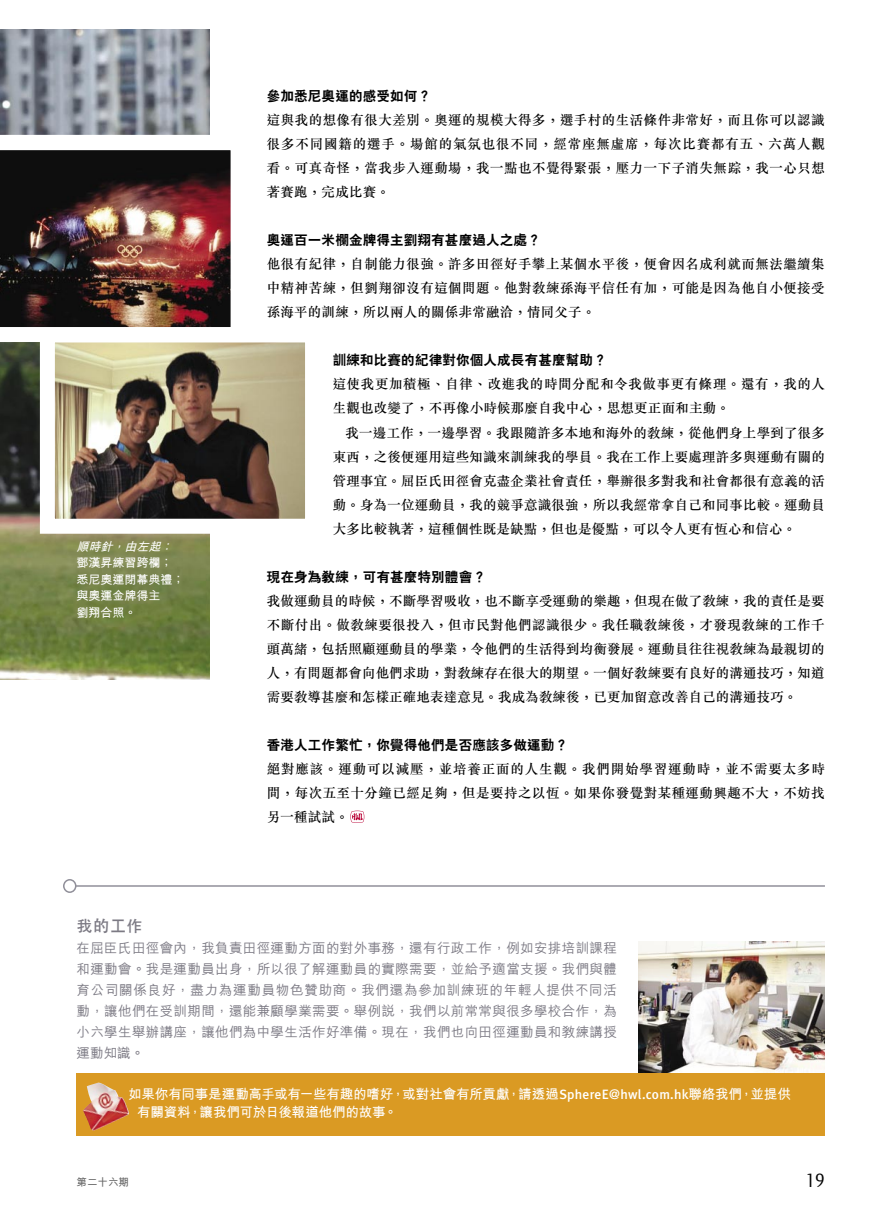
<style>
.page{position:relative;width:893px;height:1212px;background:#fff}
.page>*{position:absolute;margin:0;border:0;box-sizing:border-box;transform-origin:0 0}
.t1{font:300 condensed 21px "Modena";color:#000}
.Chi_box_title{font:700 16.5px "C Hei 2";color:#7c7a84}
.Chi_Body_text{font:500 13.5px/24px "M Sung";letter-spacing:.015em;color:#000;text-align:justify}
.Chi_box_font{font:500 13.5px/21px "M Hei";letter-spacing:.025em;color:#7c7a84;text-align:justify}
.Chi_Body_text-2{font:800 13.5px "C Hei 2";letter-spacing:.015em;color:#000}
.eng_box_font{font:700 13.5px/18px "M Hei";letter-spacing:-.01em;color:#fff}
.Chi_Body_text-3{font:500 13.5px/24px "M Sung";letter-spacing:.045em;color:#000}
.Chi_Photo_Captions{font:700 12px/16.5px "M Hei";color:#fff}
.Chi_Photo_Captions-2{font:700 10.5px "M Hei";color:#636363}
.s1{font-style:italic}
.s2{font-family:"Meta Plus";font-weight:500}
</style>
<div class="page">
<img style="left:0;top:30px;width:209px;height:649px">
<hr style="left:63px;top:885px;width:762px;height:2px;background:#91909a">
<div style="left:64px;top:880px;width:12px;height:12px;background:#fff;border-radius:50%"></div>
<div style="left:63px;top:879px;width:13px;height:14px;border:2px solid #91909a;border-radius:50%"></div>
<img style="left:638px;top:942px;width:187px;height:130px">
<svg style="left:350px;top:811px;width:14px;height:12px"></svg>
<img style="left:56px;top:343px;width:248px;height:175px">
<img style="left:0;top:135px;width:231px;height:207px">
<div style="left:77px;top:1072px;width:748px;height:63px;background:#da9a23"></div>
<img style="left:83px;top:1082px;width:46px;height:49px">
<p class="Chi_Photo_Captions" style="left:77px;top:539px;width:109px"><span class="s1">順時針，由左起：</span>鄧漢昇練習跨欄；悉尼奧運閉幕典禮；與奧運金牌得主<br>劉翔合照。</p>
<p class="Chi_Body_text-2" style="left:267px;top:89px;width:166px">參加悉尼奧運的感受如何？</p>
<p class="Chi_Body_text" style="left:267px;top:109px;width:560px">這與我的想像有很大差別。奧運的規模大得多，選手村的生活條件非常好，而且你可以認識很多不同國籍的選手。場館的氣氛也很不同，經常座無虛席，每次比賽都有五、六萬人觀看。可真奇怪，當我步入運動場，我一點也不覺得緊張，壓力一下子消失無صخ，我一心只想著賽跑，完成比賽。</p>
<p class="Chi_Body_text-2" style="left:267px;top:233px;width:275px">奧運百一米欄金牌得主劉翔有甚麼過人之處？</p>
<p class="Chi_Body_text" style="left:267px;top:253px;width:559px">他很有紀律，自制能力很強。許多田徑好手攀上某個水平後，便會因名成利就而無法繼續集中精神苦練，但劉翔卻沒有這個問題。他對教練孫海平信任有加，可能是因為他自小便接受孫海平的訓練，所以兩人的關係非常融洽，情同父子。</p>
<p class="Chi_Body_text-2" style="left:333px;top:353px;width:275px">訓練和比賽的紀律對你個人成長有甚麼幫助？</p>
<p class="Chi_Body_text-3" style="left:333px;top:373px;width:494px">這使我更加積極、自律、改進我的時間分配和令我做事更有條理。還有，我的人生觀也改變了，不再像小時候那麼自我中心，思想更正面和主動。</p>
<p class="Chi_Body_text" style="left:333px;top:421px;width:494px;text-indent:13px">我一邊工作，一邊學習。我跟隨許多本地和海外的教練，從他們身上學到了很多東西，之後便運用這些知識來訓練我的學員。我在工作上要處理許多與運動有關的管理事宜。屈臣氏田徑會克盡企業社會責任，舉辦很多對我和社會都很有意義的活動。身為一位運動員，我的競爭意識很強，所以我經常拿自己和同事比較。運動員大多比較執著，這種個性既是缺點，但也是優點，可以令人更有恆心和信心。</p>
<p class="Chi_Body_text-2" style="left:267px;top:569px;width:221px">現在身為教練，可有甚麼特別體會？</p>
<p class="Chi_Body_text" style="left:267px;top:589px;width:559px">我做運動員的時候，不斷學習吸收，也不斷享受運動的樂趣，但現在做了教練，我的責任是要不斷付出。做教練要很投入，但市民對他們認識很少。我任職教練後，才發現教練的工作千頭萬緒，包括照顧運動員的學業，令他們的生活得到均衡發展。運動員往往視教練為最親切的人，有問題都會向他們求助，對教練存在很大的期望。一個好教練要有良好的溝通技巧，知道需要教導甚麼和怎樣正確地表達意見。我成為教練後，已更加留意改善自己的溝通技巧。</p>
<p class="Chi_Body_text-2" style="left:267px;top:737px;width:303px">香港人工作繁忙，你覺得他們是否應該多做運動？</p>
<p class="Chi_Body_text" style="left:267px;top:757px;width:560px">絕對應該。運動可以減壓，並培養正面的人生觀。我們開始學習運動時，並不需要太多時間，每次五至十分鐘已經足夠，但是要持之以恆。如果你發覺對某種運動興趣不大，不妨找另一種試試。</p>
<p class="Chi_box_title" style="left:77px;top:917px;width:68px">我的工作</p>
<p class="Chi_box_font" style="left:77px;top:937px;width:542px">在屈臣氏田徑會內，我負責田徑運動方面的對外事務，還有行政工作，例如安排培訓課程和運動會。我是運動員出身，所以很了解運動員的實際需要，並給予適當支援。我們與體育公司關係良好，盡力為運動員物色贊助商。我們還為參加訓練班的年輕人提供不同活動，讓他們在受訓期間，還能兼顧學業需要。舉例說，我們以前常常與很多學校合作，為小六學生舉辦講座，讓他們為中學生活作好準備。現在，我們也向田徑運動員和教練講授運動知識。</p>
<p class="eng_box_font" style="left:137px;top:1086px;width:656px;text-indent:-9px">如果你有同事是運動高手或有一些有趣的嗜好，或對社會有所貢獻，請透過<span class="s2">SphereE@hwl.com.hk</span>聯絡我們，並提供有關資料，讓我們可於日後報道他們的故事。</p>
<p class="Chi_Photo_Captions-2" style="left:77px;top:1177px;width:54px">第二十六期</p>
<p class="t1" style="left:805px;top:1170px;width:21px">19</p>
</div>
